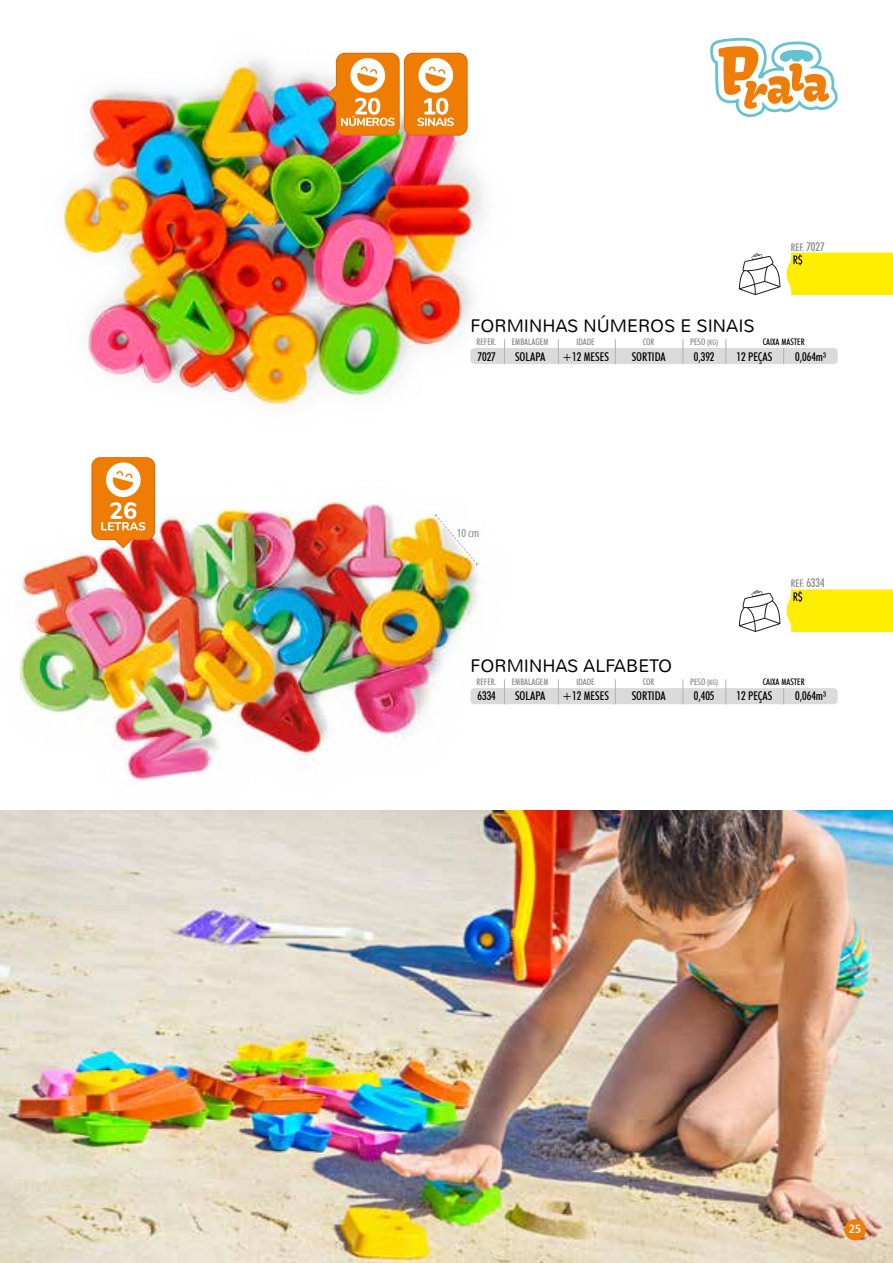
<style>
.page{position:relative;width:893px;height:1263px;background:#fff}
.page>*{position:absolute;margin:0;border:0;box-sizing:border-box;transform-origin:0 0}
.t1{font:300 18px "Nunito";color:#000}
.t2{font:500 condensed 12px "Futura BT";color:#000}
.t3{font:condensed 12px "Myriad Pro";color:#878787}
.t4{font:12px "Humanist 777 BT Bold Condensed B";color:#fff}
.t5{font:500 condensed 10.5px "Futura BT";color:#878787}
.t6{font:500 condensed 9px "Futura BT";color:#878787}
.t7{font:500 condensed 9px "Futura BT";color:#000}
.s1{font-size:12px}
.s2{font-size:7.5px}
</style>
<div class="page">
<img style="left:0;top:810px;width:893px;height:453px">
<div style="left:844px;top:1219px;width:22px;height:21px;background:#ef7d0a;border-radius:50%"></div>
<svg style="left:710px;top:38px;width:128px;height:80px"></svg>
<img style="left:18px;top:487px;width:488px;height:294px">
<img style="left:61px;top:52px;width:444px;height:357px">
<div style="left:470px;top:348px;width:368px;height:16px;background:#dadada;border-radius:4px"></div>
<svg style="left:504px;top:339px;width:1px;height:25px"></svg>
<svg style="left:558px;top:339px;width:1px;height:25px"></svg>
<svg style="left:615px;top:339px;width:1px;height:25px"></svg>
<svg style="left:682px;top:339px;width:1px;height:25px"></svg>
<svg style="left:725px;top:339px;width:1px;height:25px"></svg>
<svg style="left:783px;top:348px;width:1px;height:16px"></svg>
<div style="left:470px;top:688px;width:368px;height:16px;background:#dadada;border-radius:4px"></div>
<svg style="left:504px;top:679px;width:1px;height:25px"></svg>
<svg style="left:558px;top:679px;width:1px;height:25px"></svg>
<svg style="left:615px;top:679px;width:1px;height:25px"></svg>
<svg style="left:682px;top:679px;width:1px;height:25px"></svg>
<svg style="left:725px;top:679px;width:1px;height:25px"></svg>
<svg style="left:783px;top:688px;width:1px;height:16px"></svg>
<svg style="left:327px;top:53px;width:73px;height:83px"></svg>
<svg style="left:404px;top:53px;width:64px;height:83px"></svg>
<div style="left:405px;top:54px;width:62px;height:81px;background:#ef7d04;border-radius:8px"></div>
<svg style="left:417px;top:58px;width:37px;height:68px"></svg>
<svg style="left:739px;top:253px;width:41px;height:42px"></svg>
<svg style="left:739px;top:590px;width:41px;height:42px"></svg>
<svg style="left:433px;top:513px;width:47px;height:53px"></svg>
<svg style="left:91px;top:457px;width:64px;height:92px"></svg>
<div style="left:787px;top:253px;width:106px;height:42px;background:#ffed00"></div>
<div style="left:787px;top:589px;width:106px;height:43px;background:#ffed00"></div>
<h1 class="t1" style="left:470px;top:315px;width:286px">FORMINHAS NÚMEROS E SINAIS</h1>
<p class="t5" style="left:791px;top:240px;width:35px">REF. <span class="s1">7027</span></p>
<p class="t6" style="left:477px;top:336px;width:22px">REFER.</p>
<p class="t6" style="left:512px;top:336px;width:38px">EMBALAGEM</p>
<p class="t6" style="left:577px;top:336px;width:20px">IDADE</p>
<p class="t6" style="left:643px;top:336px;width:13px">COR</p>
<p class="t6" style="left:690px;top:336px;width:30px">PESO <span class="s2">(KG)</span></p>
<p class="t7" style="left:763px;top:336px;width:43px">CAIXA MASTER</p>
<p class="t2" style="left:477px;top:349px;width:20px">7027</p>
<p class="t2" style="left:515px;top:349px;width:32px">SOLAPA</p>
<p class="t2" style="left:562px;top:349px;width:48px">+12 MESES</p>
<p class="t2" style="left:632px;top:349px;width:36px">SORTIDA</p>
<p class="t2" style="left:694px;top:349px;width:22px">0,392</p>
<p class="t2" style="left:736px;top:349px;width:37px">12 PEÇAS</p>
<p class="t2" style="left:795px;top:349px;width:33px">0,064m³</p>
<p class="t3" style="left:457px;top:526px;width:24px">10 cm</p>
<h1 class="t1" style="left:470px;top:655px;width:203px">FORMINHAS ALFABETO</h1>
<p class="t5" style="left:791px;top:577px;width:35px">REF. <span class="s1">6334</span></p>
<p class="t6" style="left:477px;top:676px;width:22px">REFER.</p>
<p class="t6" style="left:512px;top:676px;width:38px">EMBALAGEM</p>
<p class="t6" style="left:577px;top:676px;width:20px">IDADE</p>
<p class="t6" style="left:643px;top:676px;width:13px">COR</p>
<p class="t6" style="left:690px;top:676px;width:30px">PESO <span class="s2">(KG)</span></p>
<p class="t7" style="left:763px;top:676px;width:43px">CAIXA MASTER</p>
<p class="t2" style="left:477px;top:689px;width:20px">6334</p>
<p class="t2" style="left:515px;top:689px;width:32px">SOLAPA</p>
<p class="t2" style="left:562px;top:689px;width:48px">+12 MESES</p>
<p class="t2" style="left:632px;top:689px;width:36px">SORTIDA</p>
<p class="t2" style="left:694px;top:689px;width:22px">0,405</p>
<p class="t2" style="left:736px;top:689px;width:37px">12 PEÇAS</p>
<p class="t2" style="left:795px;top:689px;width:33px">0,064m³</p>
<p class="t4" style="left:849px;top:1221px;width:14px">25</p>
</div>
